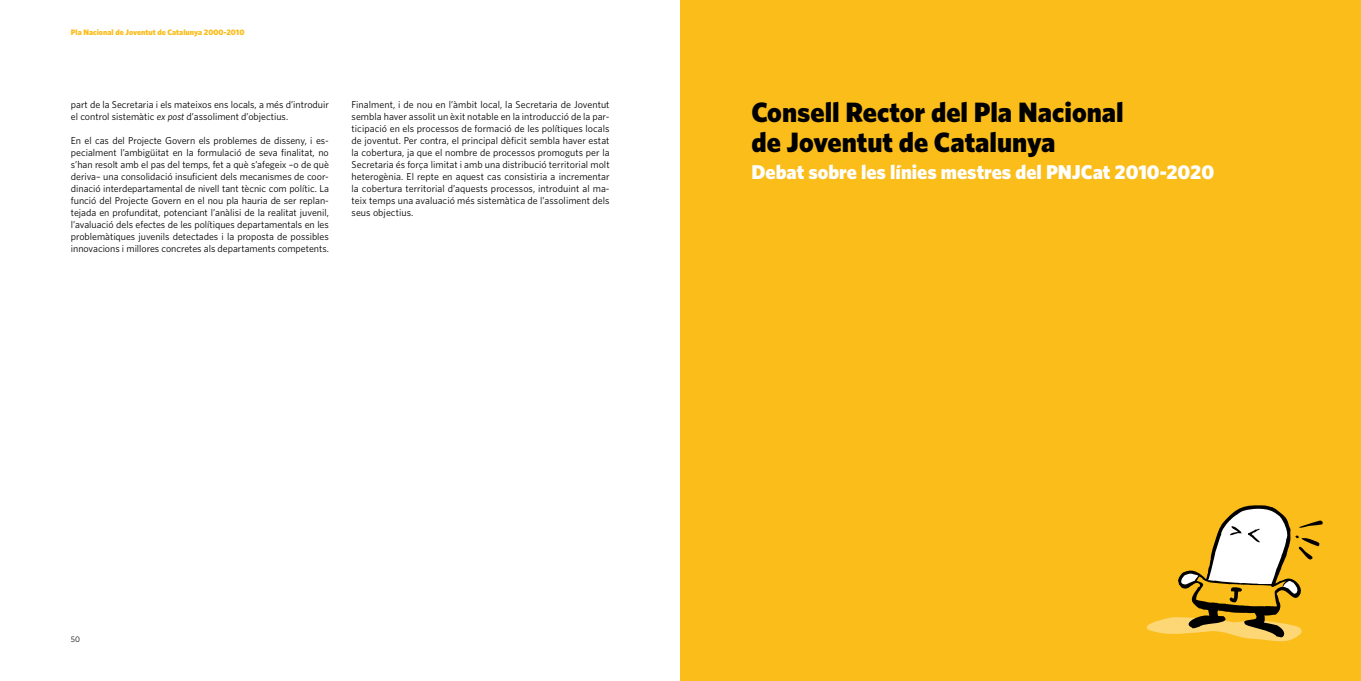
<style>
.page{position:relative;width:1361px;height:681px;background:#fff}
.page>*{position:absolute;margin:0;border:0;box-sizing:border-box;transform-origin:0 0}
.t1{font:900 28px/30px "Whitney";color:#000}
.t2{font:900 20px "Whitney";color:#fff}
.t3{font:10px/12px "Whitney";color:#000;text-align:justify}
.t4{font:900 8px "Whitney";color:#fbbd1a}
.t5{font:8px "Whitney";color:#000}
.s1{font-style:italic}
</style>
<div class="page">
<div style="left:680px;top:0;width:681px;height:680px;background:#fbbd1a"></div>
<svg style="left:1146px;top:505px;width:176px;height:137px"></svg>
<p class="t4" style="left:71px;top:27px;width:175px">Pla Nacional de Joventut de Catalunya 2000-2010</p>
<p class="t3" style="left:71px;top:98px;width:259px">part de la Secretaria i els mateixos ens locals, a més d’introduir el control sistemàtic <span class="s1">ex post</span> d’assoliment d’objectius.</p>
<p class="t3" style="left:71px;top:134px;width:259px">En el cas del Projecte Govern els problemes de disseny, i es&shy;pecialment l’ambigüitat en la formulació de seva finalitat, no s’han resolt amb el pas del temps, fet a què s’afegeix –o de què deriva– una consolidació insuficient dels mecanismes de coor&shy;dinació interdepartamental de nivell tant tècnic com polític. La funció del Projecte Govern en el nou pla hauria de ser replan&shy;tejada en profunditat, potenciant l’anàlisi de la realitat juvenil, l’avaluació dels efectes de les polítiques departamentals en les problemàtiques juvenils detectades i la proposta de possibles innovacions i millores concretes als departaments competents.</p>
<p class="t3" style="left:351px;top:98px;width:259px">Finalment, i de nou en l’àmbit local, la Secretaria de Joventut sembla haver assolit un èxit notable en la introducció de la par&shy;ticipació en els processos de formació de les polítiques locals de joventut. Per contra, el principal dèficit sembla haver estat la cobertura, ja que el nombre de processos promoguts per la Secretaria és força limitat i amb una distribució territorial molt heterogènia. El repte en aquest cas consistiria a incrementar la cobertura territorial d’aquests processos, introduint al ma&shy;teix temps una avaluació més sistemàtica de l’assoliment dels seus objectius.</p>
<h1 class="t1" style="left:751px;top:96px;width:374px">Consell Rector del Pla Nacional de Joventut de Catalunya</h1>
<h2 class="t2" style="left:751px;top:159px;width:464px">Debat sobre les línies mestres del PNJCat 2010-2020</h2>
<p class="t5" style="left:71px;top:633px;width:11px">50</p>
</div>
